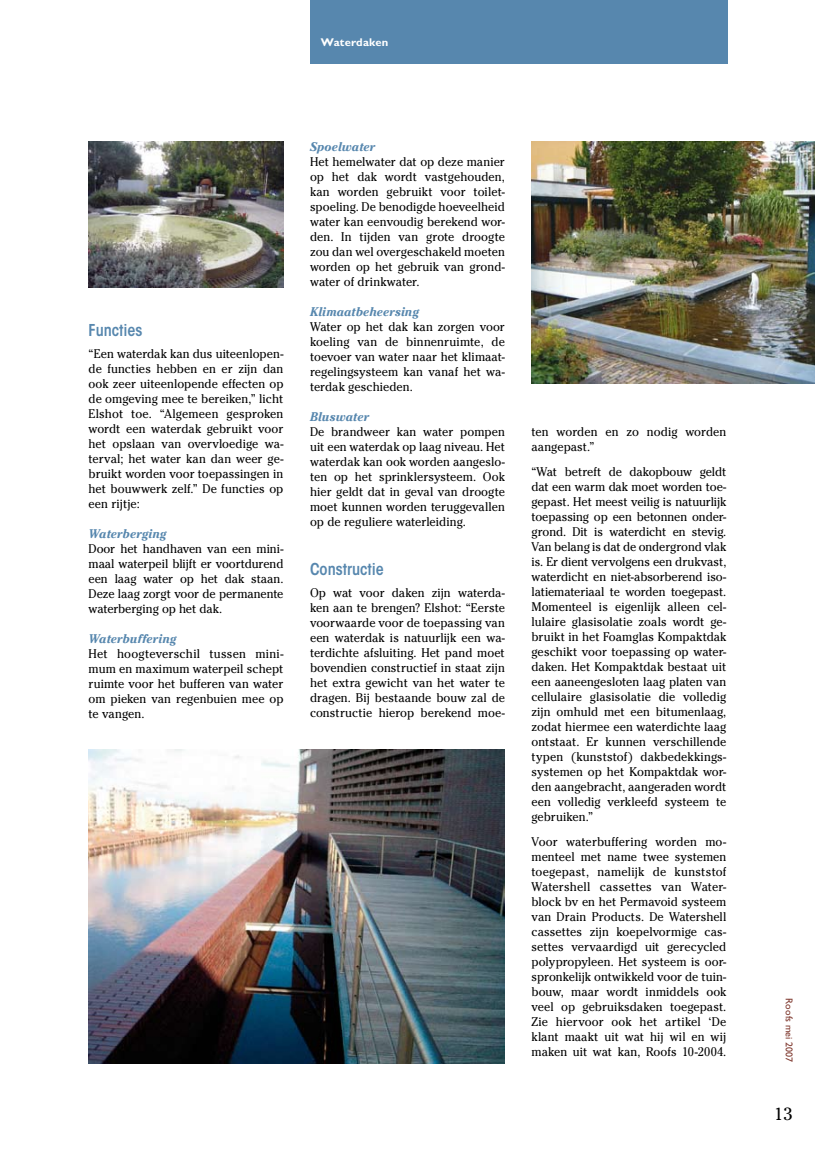
<style>
.page{position:relative;width:815px;height:1152px;background:#fff}
.page>*{position:absolute;margin:0;border:0;box-sizing:border-box;transform-origin:0 0}
.t1{font:17.5px "Cheltenham Std";color:#000}
.t2{font:600 condensed 16.25px "ITC Avant Garde Std";color:#5787ae}
.t3{font:12.5px/15px "Cheltenham Std";color:#000;text-align:justify;scale:.95 1}
.t4{font:italic 700 12.5px "Cheltenham Std";letter-spacing:-.005em;color:#5787ae;scale:.95 1}
.t5{font:700 11.25px "Gill Sans Std";letter-spacing:.015em;color:#fff}
.t6{font:10px "Gill Sans Std";color:#803a30}
</style>
<div class="page">
<div style="left:310px;top:0;width:417px;height:64px;background:#5787ae"></div>
<img style="left:89px;top:749px;width:416px;height:314px">
<img style="left:531px;top:142px;width:284px;height:242px">
<img style="left:89px;top:142px;width:194px;height:146px">
<p class="t5" style="left:321px;top:35px;width:69px">Waterdaken</p>
<h2 class="t2" style="left:89px;top:320px;width:55px">Functies</h2>
<p class="t3" style="left:89px;top:346px;width:207px">“Een waterdak kan dus uiteenlopen&shy;de functies hebben en er zijn dan ook zeer uiteenlopende effecten op de omgeving mee te bereiken,” licht Elshot toe. “Algemeen gesproken wordt een waterdak gebruikt voor het opslaan van overvloedige wa&shy;terval; het water kan dan weer ge&shy;bruikt worden voor toepassingen in het bouwwerk zelf.” De functies op een rijtje:</p>
<p class="t4" style="left:89px;top:526px;width:83px">Waterberging</p>
<p class="t3" style="left:89px;top:541px;width:207px">Door het handhaven van een mini&shy;maal waterpeil blijft er voortdurend een laag water op het dak staan.<br>Deze laag zorgt voor de permanente waterberging op het dak.</p>
<p class="t4" style="left:89px;top:631px;width:94px">Waterbuffering</p>
<p class="t3" style="left:89px;top:646px;width:207px">Het hoogteverschil tussen mini&shy;mum en maximum waterpeil schept ruimte voor het bufferen van water om pieken van regenbuien mee op te vangen.</p>
<p class="t4" style="left:310px;top:139px;width:70px">Spoelwater</p>
<p class="t3" style="left:310px;top:154px;width:207px">Het hemelwater dat op deze manier op het dak wordt vastgehouden, kan worden gebruikt voor toilet&shy;spoeling. De benodigde hoeveelheid water kan eenvoudig berekend wor&shy;den. In tijden van grote droogte zou dan wel overgeschakeld moeten worden op het gebruik van grond&shy;water of drinkwater.</p>
<p class="t4" style="left:310px;top:304px;width:116px">Klimaatbeheersing</p>
<p class="t3" style="left:310px;top:319px;width:207px">Water op het dak kan zorgen voor koeling van de binnenruimte, de toevoer van water naar het klimaat&shy;regelingsysteem kan vanaf het wa&shy;terdak geschieden.</p>
<p class="t4" style="left:310px;top:409px;width:64px">Bluswater</p>
<p class="t3" style="left:310px;top:424px;width:207px">De brandweer kan water pompen uit een waterdak op laag niveau. Het waterdak kan ook worden aangeslo&shy;ten op het sprinklersysteem. Ook hier geldt dat in geval van droogte moet kunnen worden teruggevallen op de reguliere waterleiding.</p>
<h2 class="t2" style="left:310px;top:558px;width:75px">Constructie</h2>
<p class="t3" style="left:310px;top:585px;width:207px">Op wat voor daken zijn waterda&shy;ken aan te brengen? Elshot: “Eerste voorwaarde voor de toepassing van een waterdak is natuurlijk een wa&shy;terdichte afsluiting. Het pand moet bovendien constructief in staat zijn het extra gewicht van het water te dragen. Bij bestaande bouw zal de constructie hierop berekend moe-</p>
<p class="t3" style="left:531px;top:424px;width:207px">ten worden en zo nodig worden aangepast.”</p>
<p class="t3" style="left:531px;top:464px;width:207px">“Wat betreft de dakopbouw geldt dat een warm dak moet worden toe&shy;gepast. Het meest veilig is natuurlijk toepassing op een betonnen onder&shy;grond. Dit is waterdicht en stevig.<br>Van belang is dat de ondergrond vlak is. Er dient vervolgens een drukvast, waterdicht en niet-absorberend iso&shy;latiemateriaal te worden toegepast.<br>Momenteel is eigenlijk alleen cel&shy;lulaire glasisolatie zoals wordt ge&shy;bruikt in het Foamglas Kompaktdak geschikt voor toepassing op water&shy;daken. Het Kompaktdak bestaat uit een aaneengesloten laag platen van cellulaire glasisolatie die volledig zijn omhuld met een bitumenlaag, zodat hiermee een waterdichte laag ontstaat. Er kunnen verschillende typen (kunststof) dakbedekkings&shy;systemen op het Kompaktdak wor&shy;den aangebracht, aangeraden wordt een volledig verkleefd systeem te gebruiken.”</p>
<p class="t3" style="left:531px;top:834px;width:207px">Voor waterbuffering worden mo&shy;menteel met name twee systemen toegepast, namelijk de kunststof Watershell cassettes van Water&shy;block bv en het Permavoid systeem van Drain Products. De Watershell cassettes zijn koepelvormige cas&shy;settes vervaardigd uit gerecycled polypropyleen. Het systeem is oor&shy;spronkelijk ontwikkeld voor de tuin&shy;bouw, maar wordt inmiddels ook veel op gebruiksdaken toegepast.<br>Zie hiervoor ook het artikel ‘De klant maakt uit wat hij wil en wij maken uit wat kan, Roofs 10-2004.</p>
<p class="t6" style="left:795px;top:998px;width:65px;rotate:90deg">Roofs mei 2007</p>
<h1 class="t1" style="left:774px;top:1103px;width:20px">13</h1>
</div>
